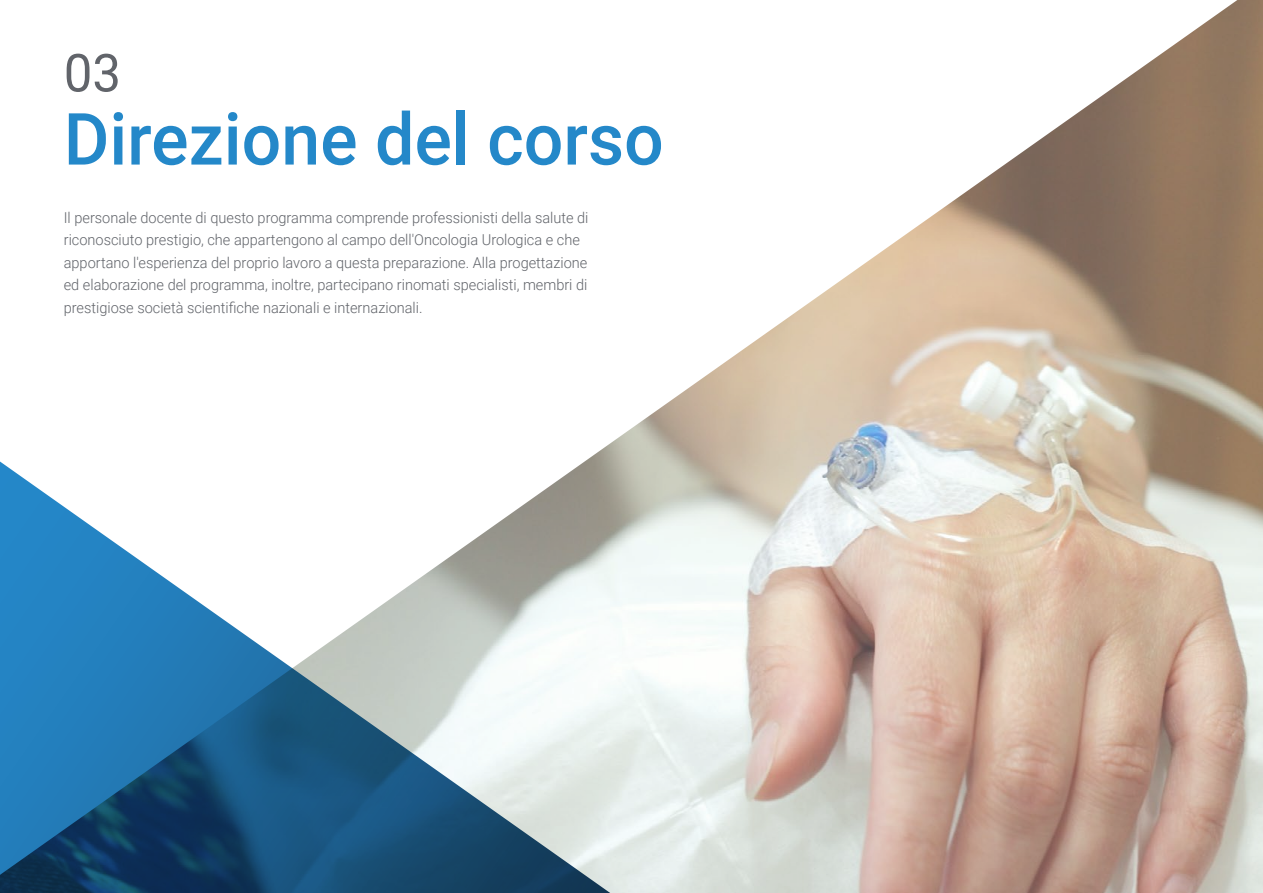
<style>
.page{position:relative;width:1263px;height:893px;background:#fff}
.page>*{position:absolute;margin:0;border:0;box-sizing:border-box;transform-origin:0 0}
.t1{font:500 72px "Roboto";color:#2488c9}
.t2{font:52.5px "Roboto";color:#61646a}
.t3{font:300 15px/22.5px "Roboto";color:#61646a}
</style>
<div class="page">
<img style="left:607px;top:0;width:656px;height:893px">
<svg style="left:0;top:446px;width:640px;height:447px"></svg>
<h2 class="t2" style="left:64px;top:36px;width:59px">03</h2>
<h1 class="t1" style="left:64px;top:89px;width:601px">Direzione del corso</h1>
<p class="t3" style="left:64px;top:205px;width:526px">Il personale docente di questo programma comprende professionisti della salute di riconosciuto prestigio, che appartengono al campo dell'Oncologia Urologica e che apportano l'esperienza del proprio lavoro a questa preparazione. Alla progettazione ed elaborazione del programma, inoltre, partecipano rinomati specialisti, membri di prestigiose società scientifiche nazionali e internazionali.</p>
</div>
